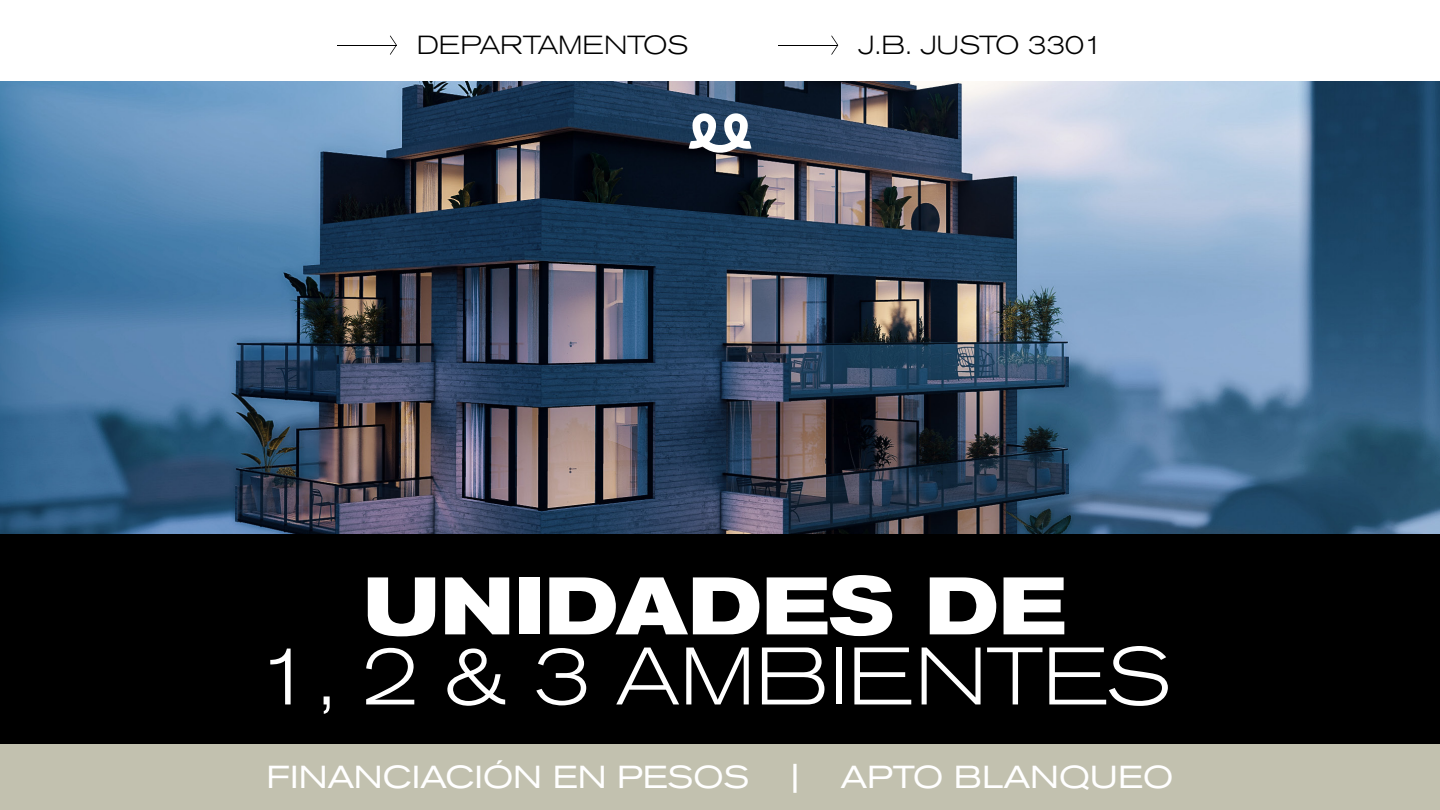
<style>
.page{position:relative;width:1440px;height:810px;background:#fff}
.page>*{position:absolute;margin:0;border:0;box-sizing:border-box;transform-origin:0 0}
.t1{font:300 expanded 80.62px "Akzidenz Grotesk BQ";color:#fff}
.t2{font:700 expanded 80.62px "Akzidenz Grotesk BQ";color:#fff}
.t3{font:expanded 31.58px "Akzidenz Grotesk BQ";color:#fff}
.t4{font:300 expanded 25.95px "Akzidenz Grotesk BQ";color:#000}
</style>
<div class="page">
<div style="left:0;top:81px;width:1440px;height:729px;background:#000"></div>
<hr style="left:337px;top:45px;width:59px;height:1px;background:#000">
<svg style="left:390px;top:36px;width:7px;height:19px"></svg>
<hr style="left:778px;top:45px;width:60px;height:1px;background:#000">
<svg style="left:831px;top:36px;width:7px;height:19px"></svg>
<img style="left:0;top:81px;width:1440px;height:453px">
<svg style="left:689px;top:113px;width:62px;height:42px"></svg>
<div style="left:0;top:744px;width:1440px;height:66px;background:#c2c1af"></div>
<p class="t4" style="left:417px;top:31px;width:273px">DEPARTAMENTOS</p>
<p class="t4" style="left:858px;top:31px;width:247px">J.B. JUSTO 3301</p>
<h1 class="t2" style="left:363px;top:560px;width:705px">UNIDADES DE</h1>
<h1 class="t1" style="left:257px;top:631px;width:916px">1, 2 &amp; 3 AMBIENTES</h1>
<p class="t3" style="left:266px;top:758px;width:484px">FINANCIACIÓN EN PESOS</p>
<p class="t3" style="left:792px;top:758px;width:9px">|</p>
<p class="t3" style="left:841px;top:758px;width:334px">APTO BLANQUEO</p>
</div>
